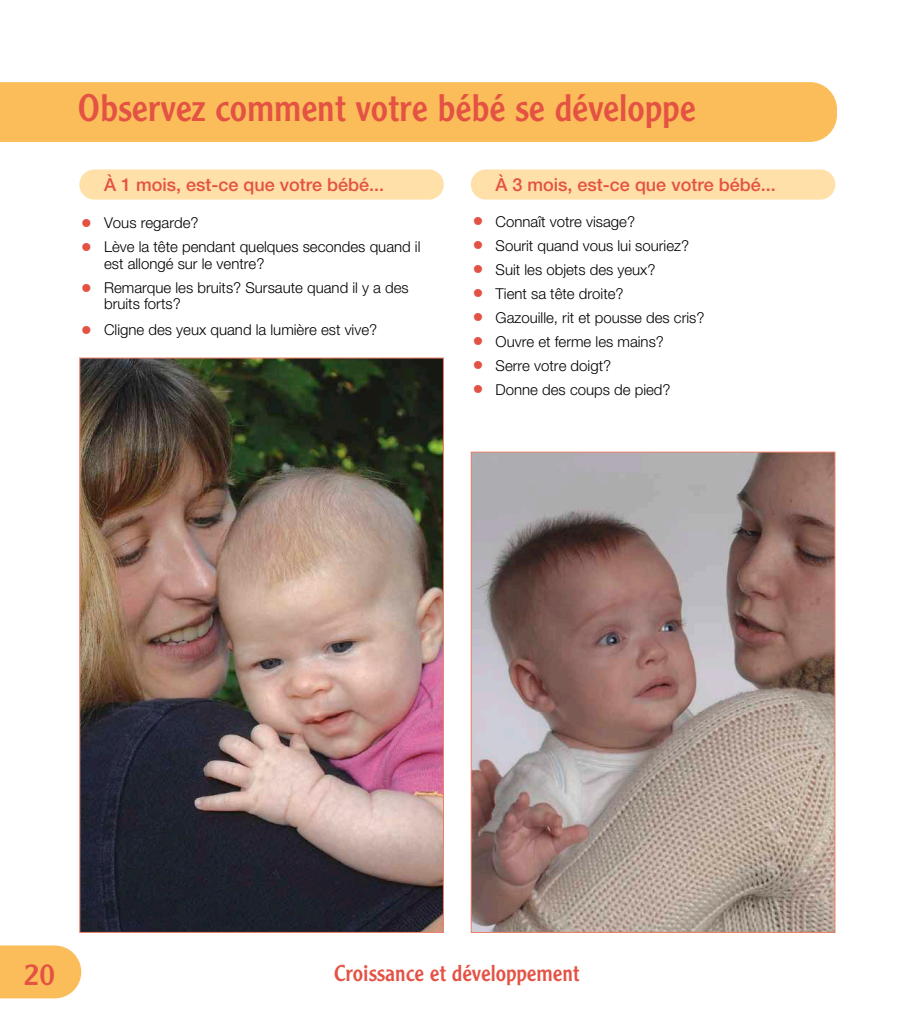
<style>
.page{position:relative;width:918px;height:1026px;background:#fff}
.page>*{position:absolute;margin:0;border:0;box-sizing:border-box;transform-origin:0 0}
.t1{font:37.5px "Clearface Gothic LT Std";color:#e45244}
.t2{font:30px "Clearface Gothic LT Std";color:#e45244}
.t3{font:22.5px "Clearface Gothic LT Std";color:#e45244}
.t4{font:500 18px "Helvetica Neue LT Std";color:#e45244}
.t5{font:300 15px/16.5px "Helvetica Neue LT Std";color:#000}
.s1{font-size:22.5px;color:#e45244}
</style>
<div class="page">
<div style="left:0;top:82px;width:837px;height:60px;background:#fabd59"></div>
<svg style="left:0;top:945px;width:81px;height:53px;background:#fac165"></svg>
<div style="left:471px;top:170px;width:364px;height:30px;background:#fee0a8;border-radius:15px"></div>
<div style="left:79px;top:170px;width:365px;height:30px;background:#fee0a8;border-radius:15px"></div>
<img style="left:473px;top:454px;width:360px;height:477px">
<img style="left:81px;top:360px;width:361px;height:571px">
<h1 class="t1" style="left:78px;top:84px;width:619px">Observez comment votre bébé se développe</h1>
<p class="t4" style="left:104px;top:174px;width:282px">À 1 mois, est-ce que votre bébé...</p>
<p class="t5" style="left:81px;top:214px;width:119px"><span class="s1">•</span> Vous regarde?</p>
<p class="t5" style="left:104px;top:238px;width:318px;text-indent:-23px"><span class="s1">•</span> Lève la tête pendant quelques secondes quand il est allongé sur le ventre?</p>
<p class="t5" style="left:104px;top:279px;width:306px;text-indent:-23px"><span class="s1">•</span> Remarque les bruits? Sursaute quand il y a des bruits forts?</p>
<p class="t5" style="left:81px;top:321px;width:298px"><span class="s1">•</span> Cligne des yeux quand la lumière est vive?</p>
<p class="t4" style="left:496px;top:174px;width:282px">À 3 mois, est-ce que votre bébé...</p>
<p class="t5" style="left:472px;top:213px;width:164px"><span class="s1">•</span> Connaît votre visage?</p>
<p class="t5" style="left:472px;top:237px;width:218px"><span class="s1">•</span> Sourit quand vous lui souriez?</p>
<p class="t5" style="left:472px;top:261px;width:185px"><span class="s1">•</span> Suit les objets des yeux?</p>
<p class="t5" style="left:472px;top:285px;width:153px"><span class="s1">•</span> Tient sa tête droite?</p>
<p class="t5" style="left:472px;top:309px;width:234px"><span class="s1">•</span> Gazouille, rit et pousse des cris?</p>
<p class="t5" style="left:472px;top:333px;width:193px"><span class="s1">•</span> Ouvre et ferme les mains?</p>
<p class="t5" style="left:472px;top:357px;width:140px"><span class="s1">•</span> Serre votre doigt?</p>
<p class="t5" style="left:472px;top:381px;width:200px"><span class="s1">•</span> Donne des coups de pied?</p>
<h2 class="t2" style="left:24px;top:955px;width:33px">20</h2>
<h3 class="t3" style="left:334px;top:959px;width:247px">Croissance et développement</h3>
</div>
